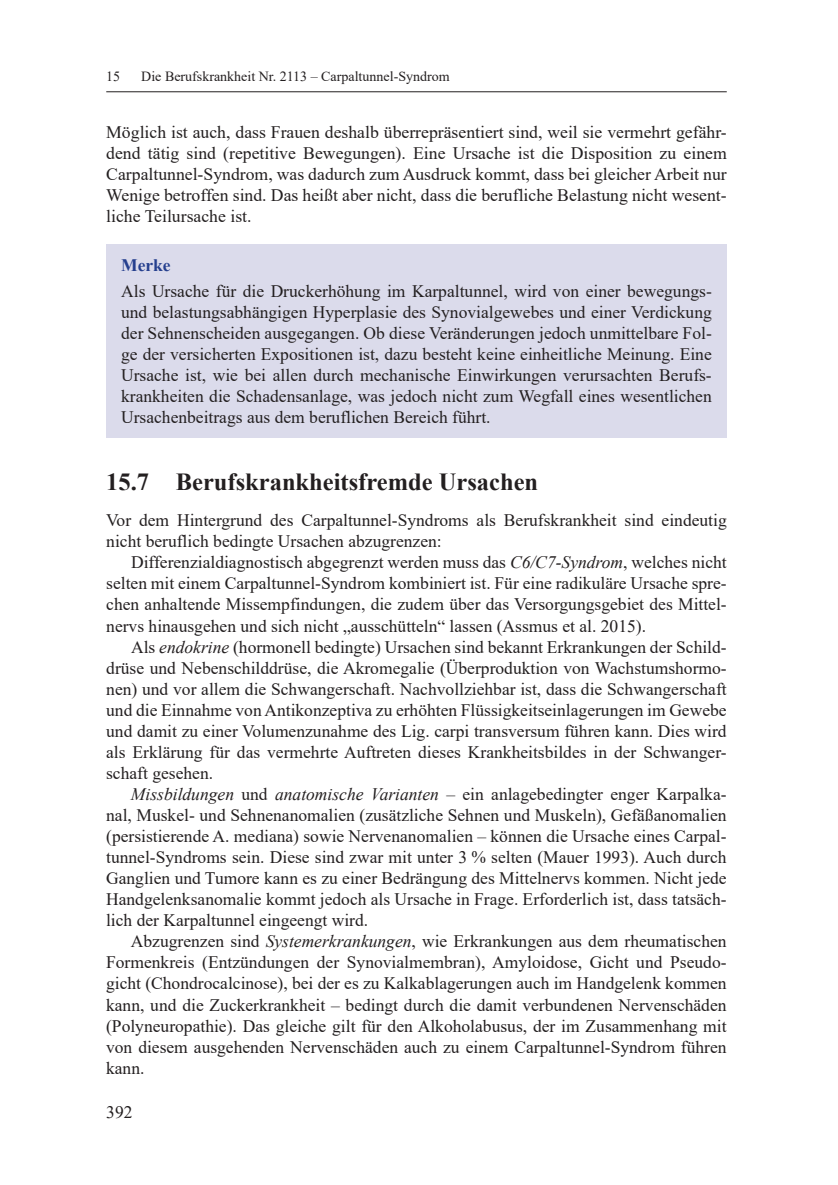
<style>
.page{position:relative;width:838px;height:1185px;background:#fff}
.page>*{position:absolute;margin:0;border:0;box-sizing:border-box;transform-origin:0 0}
.t1{font:700 24.5px "Times New Roman";color:#231f20}
.t2{font:17.5px/21px "Times New Roman";color:#231f20;text-align:justify}
.t3{font:700 17.5px "Times New Roman";color:#253f8e}
.t4{font:14px "Times New Roman";color:#231f20}
.s1{font-style:italic}
</style>
<div class="page">
<hr style="left:106px;top:91px;width:620px;height:1px;background:#231f20">
<div style="left:106px;top:244px;width:620px;height:194px;background:#dbdbeb"></div>
<p class="t4" style="left:106px;top:67px;width:15px">15</p>
<p class="t4" style="left:141px;top:67px;width:310px">Die Berufskrankheit Nr. 2113 – Carpaltunnel-Syndrom</p>
<p class="t2" style="left:106px;top:121px;width:622px">Möglich ist auch, dass Frauen deshalb überrepräsentiert sind, weil sie vermehrt gefähr&shy;dend tätig sind (repetitive Bewegungen). Eine Ursache ist die Disposition zu einem Carpaltunnel-Syndrom, was dadurch zum Ausdruck kommt, dass bei gleicher Arbeit nur Wenige betroffen sind. Das heißt aber nicht, dass die berufliche Belastung nicht wesent&shy;liche Teilursache ist.</p>
<p class="t3" style="left:121px;top:253px;width:51px">Merke</p>
<p class="t2" style="left:121px;top:280px;width:592px">Als Ursache für die Druckerhöhung im Karpaltunnel, wird von einer bewegungs&shy;und belastungsabhängigen Hyperplasie des Synovialgewebes und einer Verdickung der Sehnenscheiden ausgegangen. Ob diese Veränderungen jedoch unmittelbare Fol&shy;ge der versicherten Expositionen ist, dazu besteht keine einheitliche Meinung. Eine Ursache ist, wie bei allen durch mechanische Einwirkungen verursachten Berufs&shy;krankheiten die Schadensanlage, was jedoch nicht zum Wegfall eines wesentlichen Ursachenbeitrags aus dem beruflichen Bereich führt.</p>
<h1 class="t1" style="left:106px;top:464px;width:433px">15.7 Berufskrankheitsfremde Ursachen</h1>
<p class="t2" style="left:106px;top:509px;width:622px">Vor dem Hintergrund des Carpaltunnel-Syndroms als Berufskrankheit sind eindeutig nicht beruflich bedingte Ursachen abzugrenzen:</p>
<p class="t2" style="left:106px;top:551px;width:622px;text-indent:25px">Differenzialdiagnostisch abgegrenzt werden muss das <span class="s1">C6/C7-Syndrom</span>, welches nicht selten mit einem Carpaltunnel-Syndrom kombiniert ist. Für eine radikuläre Ursache spre&shy;chen anhaltende Missempfindungen, die zudem über das Versorgungsgebiet des Mittel&shy;nervs hinausgehen und sich nicht „ausschütteln“ lassen (Assmus et al. 2015).</p>
<p class="t2" style="left:106px;top:635px;width:622px;text-indent:25px">Als <span class="s1">endokrine</span> (hormonell bedingte) Ursachen sind bekannt Erkrankungen der Schild&shy;drüse und Nebenschilddrüse, die Akromegalie (Überproduktion von Wachstumshormo&shy;nen) und vor allem die Schwangerschaft. Nachvollziehbar ist, dass die Schwangerschaft und die Einnahme von Antikonzeptiva zu erhöhten Flüssigkeitseinlagerungen im Gewebe und damit zu einer Volumenzunahme des Lig. carpi transversum führen kann. Dies wird als Erklärung für das vermehrte Auftreten dieses Krankheitsbildes in der Schwanger&shy;schaft gesehen.</p>
<p class="t2" style="left:106px;top:783px;width:622px;text-indent:25px"><span class="s1">Missbildungen</span> und <span class="s1">anatomische Varianten</span> – ein anlagebedingter enger Karpalka&shy;nal, Muskel- und Sehnenanomalien (zusätzliche Sehnen und Muskeln), Gefäßanomalien (persistierende A. mediana) sowie Nervenanomalien – können die Ursache eines Carpal&shy;tunnel-Syndroms sein. Diese sind zwar mit unter 3 % selten (Mauer 1993). Auch durch Ganglien und Tumore kann es zu einer Bedrängung des Mittelnervs kommen. Nicht jede Handgelenksanomalie kommt jedoch als Ursache in Frage. Erforderlich ist, dass tatsäch&shy;lich der Karpaltunnel eingeengt wird.</p>
<p class="t2" style="left:106px;top:930px;width:622px;text-indent:25px">Abzugrenzen sind <span class="s1">Systemerkrankungen</span>, wie Erkrankungen aus dem rheumatischen Formenkreis (Entzündungen der Synovialmembran), Amyloidose, Gicht und Pseudo&shy;gicht (Chondrocalcinose), bei der es zu Kalkablagerungen auch im Handgelenk kommen kann, und die Zuckerkrankheit – bedingt durch die damit verbundenen Nervenschäden (Polyneuropathie). Das gleiche gilt für den Alkoholabusus, der im Zusammenhang mit von diesem ausgehenden Nervenschäden auch zu einem Carpaltunnel-Syndrom führen kann.</p>
<p class="t2" style="left:106px;top:1101px;width:28px">392</p>
</div>
